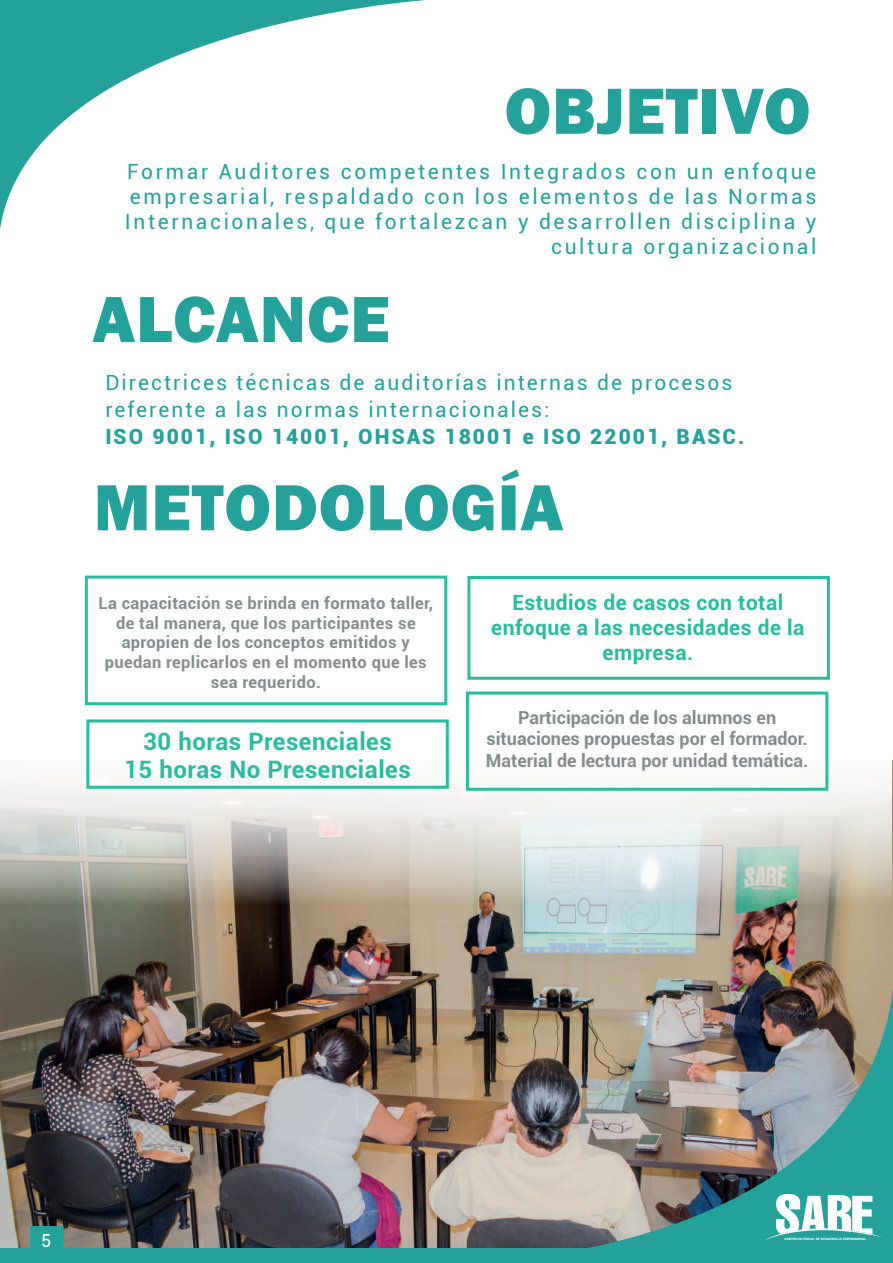
<style>
.page{position:relative;width:893px;height:1263px;background:#fff}
.page>*{position:absolute;margin:0;border:0;box-sizing:border-box;transform-origin:0 0}
.t1{font:800 67.5px "Franklin Gothic";letter-spacing:.015em;color:#24a19b}
.t2{font:700 24px/28.5px "Roboto";letter-spacing:.02em;color:#27bc9f;text-align:center}
.t3{font:21px/25.2px "Roboto";letter-spacing:.125em;color:#24a19b;text-align:right}
.t4{font:21px/27px "Roboto";letter-spacing:.095em;color:#24a19b}
.t5{font:700 21px/25.2px "Roboto";letter-spacing:.02em;color:#27bc9f;text-align:center}
.t6{font:900 21px "Roboto";letter-spacing:.095em;color:#24a19b}
.t7{font:700 18px/21.6px "Roboto";color:#858b8b;text-align:center}
.t8{font:18px "Roboto";color:#fff}
.t9{font:700 16.5px/19.8px "Roboto";letter-spacing:.02em;color:#858b8b;text-align:center}
.t10{font:700 3.75px "Roboto";color:#fff}
</style>
<div class="page">
<img style="left:0;top:761px;width:893px;height:487px">
<div style="left:0;top:1248px;width:893px;height:15px;background:#24a19b"></div>
<svg style="left:0;top:0;width:426px;height:229px"></svg>
<img style="left:466px;top:989px;width:427px;height:259px">
<svg style="left:765px;top:1194px;width:122px;height:46px"></svg>
<svg style="left:0;top:673px;width:892px;height:253px"></svg>
<div style="left:85px;top:576px;width:362px;height:129px;border:3px solid #27bc9f"></div>
<div style="left:467px;top:576px;width:363px;height:104px;border:3px solid #27bc9f"></div>
<div style="left:86px;top:719px;width:363px;height:70px;border:3px solid #27bc9f"></div>
<div style="left:466px;top:691px;width:362px;height:100px;border:3px solid #27bc9f"></div>
<div style="left:31px;top:1226px;width:32px;height:27px;background:#24a19b"></div>
<h1 class="t1" style="left:505px;top:67px;width:307px">OBJETIVO</h1>
<p class="t3" style="left:125px;top:158px;width:693px">Formar Auditores competentes Integrados con un enfoque empresarial, respaldado con los elementos de las Normas Internacionales, que fortalezcan y desarrollen disciplina y cultura organizacional</p>
<h1 class="t1" style="left:92px;top:276px;width:299px">ALCANCE</h1>
<p class="t4" style="left:105px;top:368px;width:629px">Directrices técnicas de auditorías internas de procesos referente a las normas internacionales:</p>
<p class="t6" style="left:105px;top:422px;width:640px">ISO 9001, ISO 14001, OHSAS 18001 e ISO 22001, BASC.</p>
<h1 class="t1" style="left:94px;top:464px;width:471px">METODOLOGÍA</h1>
<p class="t9" style="left:98px;top:592px;width:336px">La capacitación se brinda en formato taller, de tal manera, que los participantes se apropien de los conceptos emitidos y puedan replicarlos en el momento que les sea requerido.</p>
<p class="t5" style="left:491px;top:589px;width:315px">Estudios de casos con total enfoque a las necesidades de la empresa.</p>
<p class="t7" style="left:486px;top:706px;width:324px">Participación de los alumnos en situaciones propuestas por el formador.<br>Material de lectura por unidad temática.</p>
<p class="t2" style="left:124px;top:726px;width:288px">30 horas Presenciales<br>15 horas No Presenciales</p>
<p class="t8" style="left:41px;top:1228px;width:12px">5</p>
<p class="t10" style="left:784px;top:1235px;width:83px">centro integral de desarrollo empresarial</p>
</div>
